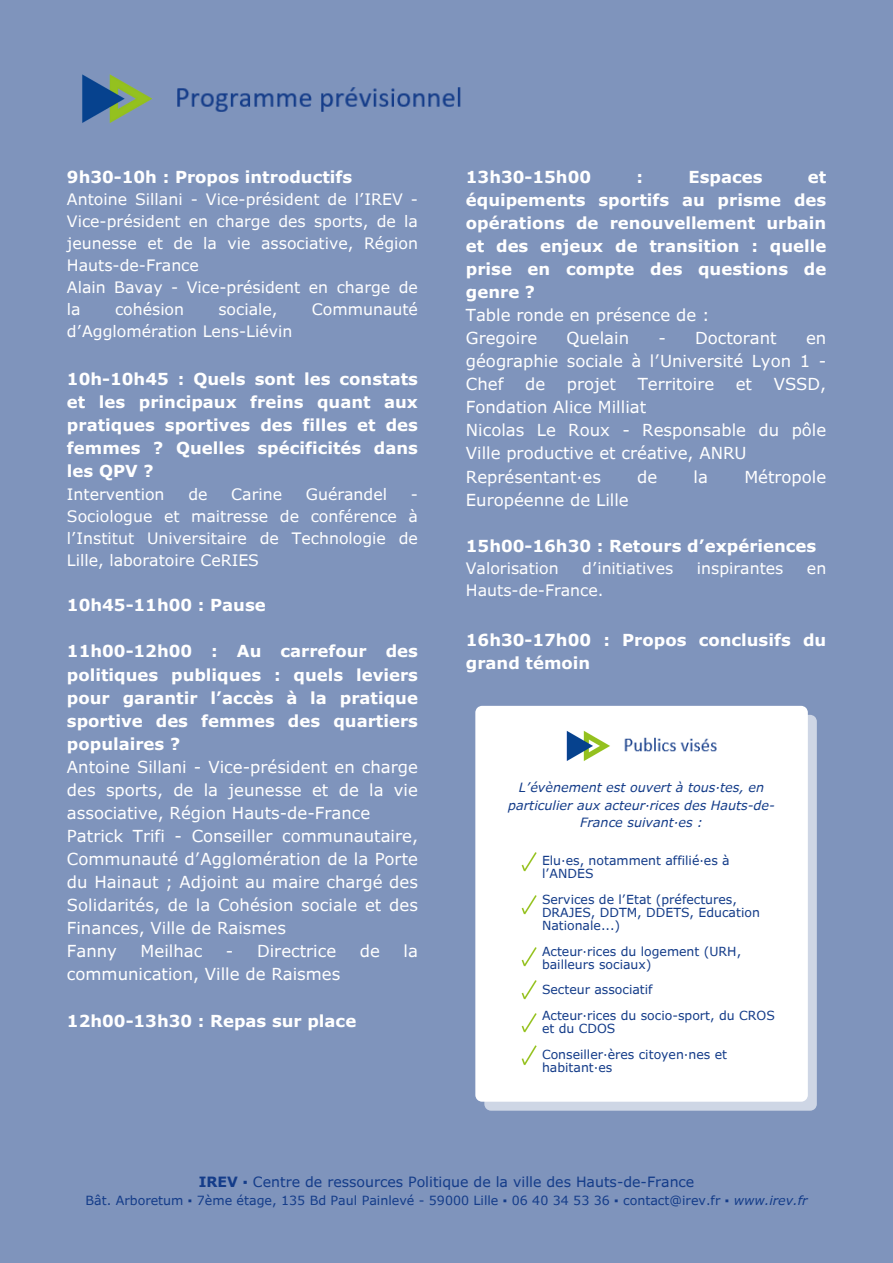
<style>
.page{position:relative;width:893px;height:1263px;background:#7f94bc}
.page>*{position:absolute;margin:0;border:0;box-sizing:border-box;transform-origin:0 0}
.t1{font:16.5px/23.1px "Verdana Pro";color:#fff}
.t2{font:700 16.5px/23.1px "Verdana Pro";color:#fff}
.t3{font:15.75px/21.9px "Verdana Pro";color:#fff}
.t4{font:14.1px "Verdana Pro";color:#143c89}
.t5{font:italic 12.75px/17.4px "Verdana Pro";color:#143c89;text-align:center}
.t6{font:12.6px "Verdana Pro";color:#143c89}
.t7{font:12.52px/12.9px "Verdana Pro";color:#143c89}
.s1{font-weight:700}
.s2{font-weight:400}
.s3{font-style:italic}
</style>
<div class="page">
<img style="left:82px;top:74px;width:71px;height:49px">
<img style="left:177px;top:87px;width:284px;height:25px">
<svg style="left:484px;top:715px;width:333px;height:396px;background:#cbd4e3"></svg>
<div style="left:475px;top:706px;width:333px;height:396px;background:#fff"></div>
<img style="left:551px;top:710px;width:69px;height:70px">
<img style="left:516px;top:850px;width:26px;height:22px">
<img style="left:516px;top:893px;width:26px;height:22px">
<img style="left:516px;top:945px;width:26px;height:22px">
<img style="left:516px;top:978px;width:26px;height:22px">
<img style="left:516px;top:1011px;width:26px;height:22px">
<img style="left:516px;top:1043px;width:26px;height:23px">
<img style="left:620px;top:733px;width:102px;height:24px">
<h2 class="t2" style="left:67px;top:165px;width:287px">9h30-10h : Propos introductifs</h2>
<h2 class="t3" style="left:67px;top:188px;width:352px">Antoine Sillani - Vice-président de l’IREV -<br>Vice-président en charge des sports, de la jeunesse et de la vie associative, Région<br>Hauts-de-France<br>Alain Bavay - Vice-président en charge de la</h2>
<h2 class="t3" style="left:115px;top:298px;width:71px">cohésion</h2>
<h2 class="t3" style="left:218px;top:298px;width:61px">sociale,</h2>
<h2 class="t3" style="left:312px;top:298px;width:108px">Communauté</h2>
<h2 class="t3" style="left:67px;top:320px;width:227px">d’Agglomération Lens-Liévin</h2>
<h1 class="t2" style="left:67px;top:367px;width:352px;text-align:justify">10h-10h45 : Quels sont les constats et les principaux freins quant aux pratiques sportives des filles et des femmes ? Quelles spécificités dans les QPV ?</h1>
<h1 class="t3" style="left:67px;top:483px;width:99px">Intervention</h1>
<h1 class="t3" style="left:188px;top:483px;width:21px">de</h1>
<h1 class="t3" style="left:231px;top:483px;width:52px">Carine</h1>
<h1 class="t3" style="left:306px;top:483px;width:83px">Guérandel</h1>
<h1 class="t3" style="left:67px;top:483px;width:352px;text-align:justify;text-indent:344px">- Sociologue et maitresse de conférence à l’Institut Universitaire de Technologie de Lille, laboratoire CeRIES</h1>
<h2 class="t2" style="left:67px;top:593px;width:200px">10h45-11h00 : Pause</h2>
<h2 class="t1" style="left:67px;top:639px;width:352px"><span class="s1">11h00-12h00 : Au carrefour des politiques publiques : quels leviers pour garantir l’accès à la pratique sportive des femmes des quartiers populaires ?<br></span>Antoine Sillani - Vice-président en charge des sports, de la jeunesse et de la vie associative, Région Hauts-de-France Patrick Trifi - Conseiller communautaire, Communauté d’Agglomération de la Porte du Hainaut ; Adjoint au maire chargé des Solidarités, de la Cohésion sociale et des Finances, Ville de Raismes<br>Fanny</h2>
<h2 class="t1" style="left:141px;top:939px;width:63px">Meilhac</h2>
<h2 class="t1" style="left:226px;top:939px;width:112px">- Directrice</h2>
<h2 class="t1" style="left:360px;top:939px;width:22px">de</h2>
<h2 class="t1" style="left:403px;top:939px;width:16px">la</h2>
<h2 class="t1" style="left:67px;top:962px;width:275px">communication, Ville de Raismes</h2>
<h1 class="t2" style="left:67px;top:1008px;width:291px">12h00-13h30 : Repas sur place</h1>
<h2 class="t2" style="left:466px;top:165px;width:127px">13h30-15h00</h2>
<h2 class="t2" style="left:636px;top:165px;width:8px">:</h2>
<h2 class="t2" style="left:688px;top:165px;width:76px">Espaces</h2>
<h2 class="t2" style="left:466px;top:165px;width:362px;text-indent:342px">et équipements sportifs au prisme des opérations de renouvellement urbain et des enjeux de transition : quelle prise en compte des questions de genre ?<br><span class="s2">Table ronde en présence de :<br>Gregoire</span></h2>
<h2 class="t1" style="left:566px;top:326px;width:64px">Quelain</h2>
<h2 class="t1" style="left:658px;top:326px;width:120px">- Doctorant</h2>
<h2 class="t1" style="left:466px;top:326px;width:362px;text-align:justify;text-indent:340px">en géographie sociale à l’Université Lyon 1 - Chef</h2>
<h2 class="t1" style="left:525px;top:372px;width:22px">de</h2>
<h2 class="t1" style="left:567px;top:372px;width:51px">projet</h2>
<h2 class="t1" style="left:637px;top:372px;width:78px">Territoire</h2>
<h2 class="t1" style="left:736px;top:372px;width:18px">et</h2>
<h2 class="t1" style="left:773px;top:372px;width:54px">VSSD,</h2>
<h2 class="t1" style="left:466px;top:395px;width:362px">Fondation Alice Milliat<br>Nicolas Le Roux - Responsable du pôle<br>Ville productive et créative, ANRU<br>Représentant·es</h2>
<h2 class="t1" style="left:637px;top:464px;width:22px">de</h2>
<h2 class="t1" style="left:693px;top:464px;width:16px">la</h2>
<h2 class="t1" style="left:744px;top:464px;width:83px">Métropole</h2>
<h2 class="t1" style="left:466px;top:487px;width:164px">Européenne de Lille</h2>
<h2 class="t2" style="left:466px;top:534px;width:352px">15h00-16h30 : Retours d’expériences</h2>
<h2 class="t3" style="left:466px;top:557px;width:94px">Valorisation</h2>
<h2 class="t3" style="left:582px;top:557px;width:93px">d’initiatives</h2>
<h2 class="t3" style="left:697px;top:557px;width:88px">inspirantes</h2>
<h2 class="t3" style="left:807px;top:557px;width:21px">en</h2>
<h2 class="t3" style="left:466px;top:579px;width:139px">Hauts-de-France.</h2>
<h1 class="t2" style="left:466px;top:627px;width:362px">16h30-17h00 : Propos conclusifs du grand témoin</h1>
<p class="t5" style="left:508px;top:778px;width:268px">L’évènement est ouvert à tous·tes, en particulier aux acteur·rices des Hauts-de-<br>France suivant·es :</p>
<p class="t7" style="left:542px;top:853px;width:189px">Elu·es, notamment affilié·es à l’ANDES</p>
<p class="t7" style="left:542px;top:892px;width:219px">Services de l’Etat (préfectures,<br>DRAJES, DDTM, DDETS, Education<br>Nationale...)</p>
<p class="t7" style="left:542px;top:944px;width:201px">Acteur·rices du logement (URH, bailleurs sociaux)</p>
<p class="t7" style="left:542px;top:983px;width:112px">Secteur associatif</p>
<p class="t7" style="left:542px;top:1009px;width:234px">Acteur·rices du socio-sport, du CROS et du CDOS</p>
<p class="t7" style="left:542px;top:1048px;width:187px">Conseiller·ères citoyen·nes et habitant·es</p>
<p class="t4" style="left:199px;top:1173px;width:497px"><span class="s1">IREV</span> ▪ Centre de ressources Politique de la ville des Hauts-de-France</p>
<p class="t6" style="left:86px;top:1193px;width:723px">Bât. Arboretum ▪ 7ème étage, 135 Bd Paul Painlevé - 59000 Lille ▪ 06 40 34 53 36 ▪ contact@irev.fr ▪ <span class="s3">www.irev.fr</span></p>
</div>
